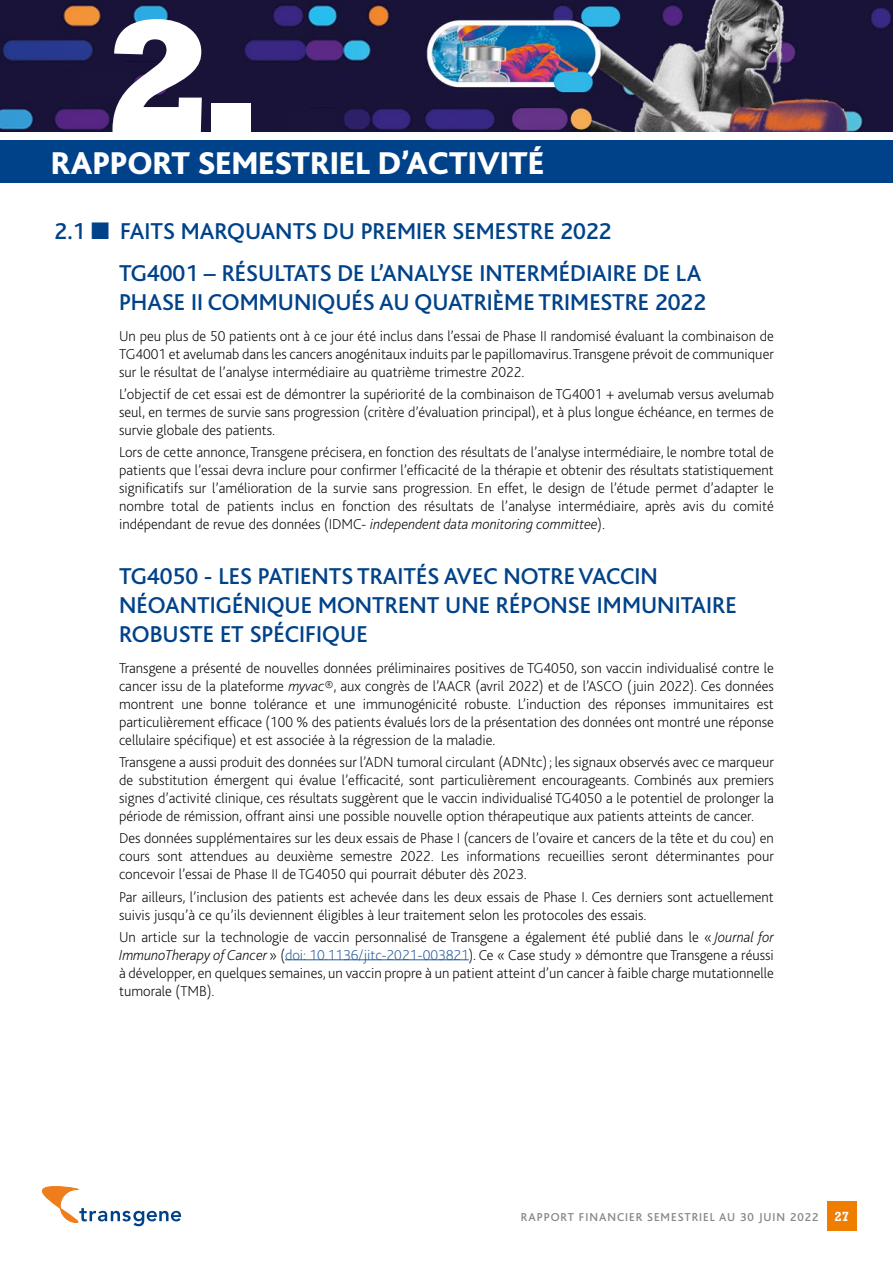
<style>
.page{position:relative;width:893px;height:1263px;background:#fff}
.page>*{position:absolute;margin:0;border:0;box-sizing:border-box;transform-origin:0 0}
.t1{font:800 163.5px "Rockwell Std";color:#fff}
.t2{font:800 118.5px "Rockwell Std";color:#fff}
.t3{font:800 33px "Bliss";letter-spacing:.01em;color:#fff}
.t4{font:500 24px/28.8px "Bliss";color:#004289}
.t5{font:200 15px/18px "Bliss";color:#000;text-align:justify}
.t6{font:500 12px "Bliss";letter-spacing:.08em;color:#878787}
.s1{font-style:italic}
.s2{color:#275b9b}
.s3{font-family:"Rockwell Std";font-weight:700;font-size:13.5px;color:#fff}
</style>
<div class="page">
<div style="left:827px;top:1201px;width:30px;height:30px;background:#ef7d00"></div>
<svg style="left:42px;top:1186px;width:139px;height:40px"></svg>
<img style="left:0;top:0;width:893px;height:132px">
<div style="left:0;top:140px;width:893px;height:43px;background:#004289"></div>
<hr style="left:285px;top:959px;width:184px;height:1px;background:#275b9b">
<h1 class="t1" style="left:102px;top:-25px;width:162px">2.</h1>
<h2 class="t2" style="left:102px;top:2px;width:118px">1.</h2>
<h3 class="t3" style="left:51px;top:146px;width:494px">RAPPORT SEMESTRIEL D’ACTIVITÉ</h3>
<h3 class="t4" style="left:119px;top:211px;width:584px;line-height:41.5px;text-indent:-64px">2.1 ■ FAITS MARQUANTS DU PREMIER SEMESTRE 2022<br>TG4001 – RÉSULTATS DE L’ANALYSE INTERMÉDIAIRE DE LA</h3>
<h3 class="t4" style="left:119px;top:288px;width:589px">PHASE II COMMUNIQUÉS AU QUATRIÈME TRIMESTRE 2022</h3>
<p class="t5" style="left:119px;top:327px;width:656px">Un peu plus de 50 patients ont à ce jour été inclus dans l’essai de Phase II randomisé évaluant la combinaison de TG4001 et avelumab dans les cancers anogénitaux induits par le papillomavirus. Transgene prévoit de communiquer sur le résultat de l’analyse intermédiaire au quatrième trimestre 2022.</p>
<p class="t5" style="left:119px;top:385px;width:656px">L’objectif de cet essai est de démontrer la supériorité de la combinaison de TG4001 + avelumab versus avelumab seul, en termes de survie sans progression (critère d’évaluation principal), et à plus longue échéance, en termes de survie globale des patients.</p>
<p class="t5" style="left:119px;top:443px;width:656px">Lors de cette annonce, Transgene précisera, en fonction des résultats de l’analyse intermédiaire, le nombre total de patients que l’essai devra inclure pour confirmer l’efficacité de la thérapie et obtenir des résultats statistiquement significatifs sur l’amélioration de la survie sans progression. En effet, le design de l’étude permet d’adapter le nombre total de patients inclus en fonction des résultats de l’analyse intermédiaire, après avis du comité indépendant de revue des données (IDMC- <span class="s1">independent data monitoring committee</span>).</p>
<h3 class="t4" style="left:119px;top:563px;width:619px">TG4050 - LES PATIENTS TRAITÉS AVEC NOTRE VACCIN<br>NÉOANTIGÉNIQUE MONTRENT UNE RÉPONSE IMMUNITAIRE<br>ROBUSTE ET SPÉCIFIQUE</h3>
<p class="t5" style="left:119px;top:659px;width:656px">Transgene a présenté de nouvelles données préliminaires positives de TG4050, son vaccin individualisé contre le cancer issu de la plateforme <span class="s1">myvac®</span>, aux congrès de l’AACR (avril 2022) et de l’ASCO (juin 2022). Ces données montrent une bonne tolérance et une immunogénicité robuste. L’induction des réponses immunitaires est particulièrement efficace (100 % des patients évalués lors de la présentation des données ont montré une réponse cellulaire spécifique) et est associée à la régression de la maladie.</p>
<p class="t5" style="left:119px;top:753px;width:656px">Transgene a aussi produit des données sur l’ADN tumoral circulant (ADNtc); les signaux observés avec ce marqueur de substitution émergent qui évalue l’efficacité, sont particulièrement encourageants. Combinés aux premiers signes d’activité clinique, ces résultats suggèrent que le vaccin individualisé TG4050 a le potentiel de prolonger la période de rémission, offrant ainsi une possible nouvelle option thérapeutique aux patients atteints de cancer.</p>
<p class="t5" style="left:119px;top:830px;width:656px">Des données supplémentaires sur les deux essais de Phase I (cancers de l’ovaire et cancers de la tête et du cou) en cours sont attendues au deuxième semestre 2022. Les informations recueillies seront déterminantes pour concevoir l’essai de Phase II de TG4050 qui pourrait débuter dès 2023.</p>
<p class="t5" style="left:119px;top:888px;width:656px">Par ailleurs, l’inclusion des patients est achevée dans les deux essais de Phase I. Ces derniers sont actuellement suivis jusqu’à ce qu’ils deviennent éligibles à leur traitement selon les protocoles des essais.</p>
<p class="t5" style="left:119px;top:928px;width:656px">Un article sur la technologie de vaccin personnalisé de Transgene a également été publié dans le «<span class="s1">Journal for ImmunoTherapy of Cancer</span>» (<span class="s2">doi: 10.1136/jitc-2021-003821</span>). Ce « Case study » démontre que Transgene a réussi à développer, en quelques semaines, un vaccin propre à un patient atteint d’un cancer à faible charge mutationnelle tumorale (TMB).</p>
<p class="t6" style="left:521px;top:1211px;width:330px">RAPPORT FINANCIER SEMESTRIEL AU 30 JUIN 2022 <span class="s3">27</span></p>
</div>
